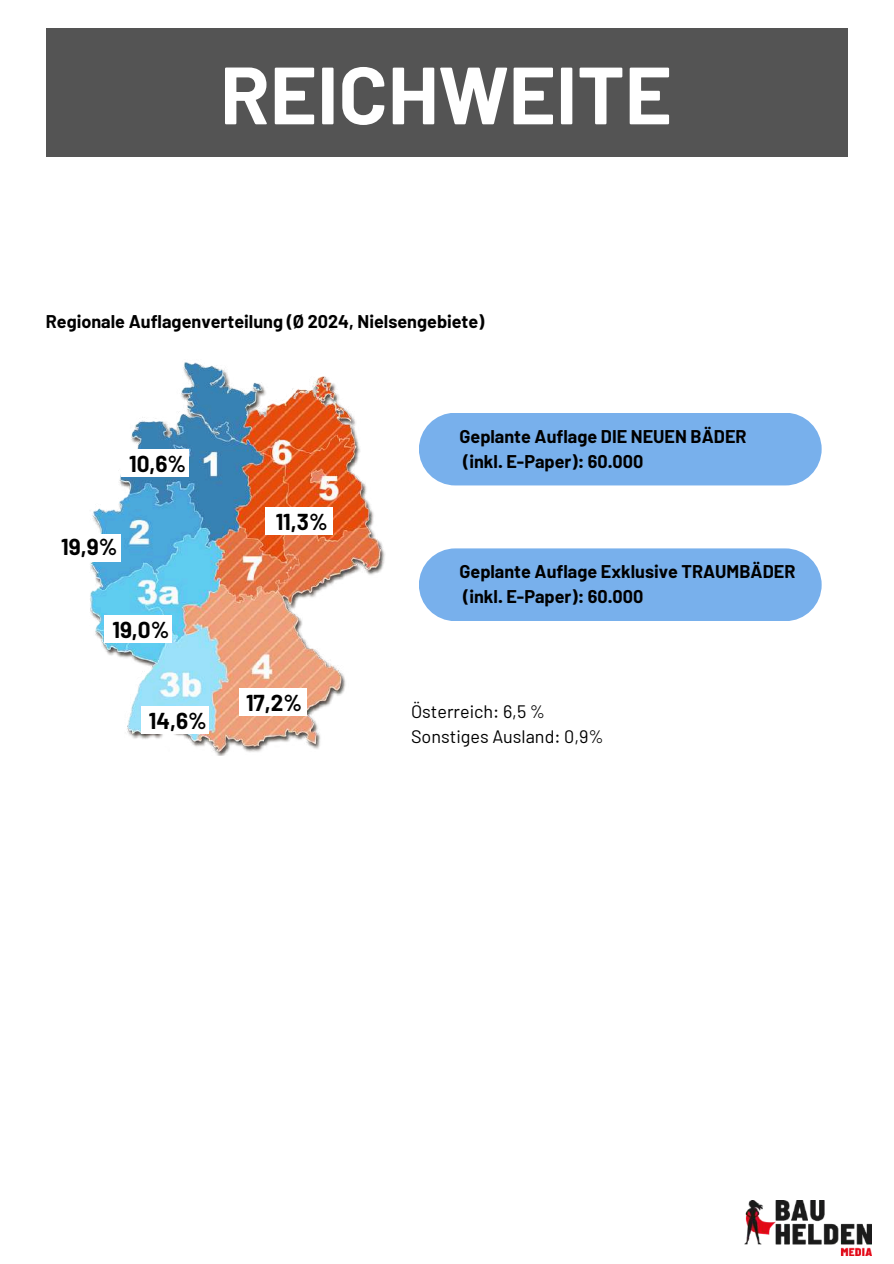
<style>
.page{position:relative;width:894px;height:1264px;background:#fff}
.page>*{position:absolute;margin:0;border:0;box-sizing:border-box;transform-origin:0 0}
.t1{font:700 81px "Barlow";color:#fff}
.t2{font:700 22.5px "Barlow";color:#000}
.t3{font:700 18px/24.8px "Barlow";color:#000}
.t4{font:18px/24.8px "Barlow";color:#000}
</style>
<div class="page">
<div style="left:46px;top:28px;width:801px;height:129px;background:#545454"></div>
<div style="left:419px;top:412px;width:402px;height:73px;background:#78b0ec;border-radius:36px"></div>
<img style="left:90px;top:362px;width:295px;height:393px">
<div style="left:121px;top:449px;width:67px;height:27px;background:#fff"></div>
<div style="left:53px;top:534px;width:68px;height:27px;background:#fff"></div>
<div style="left:265px;top:507px;width:67px;height:27px;background:#fff"></div>
<div style="left:239px;top:688px;width:67px;height:27px;background:#fff"></div>
<div style="left:104px;top:615px;width:68px;height:27px;background:#fff"></div>
<div style="left:141px;top:706px;width:67px;height:28px;background:#fff"></div>
<div style="left:419px;top:548px;width:402px;height:73px;background:#78b0ec;border-radius:36px"></div>
<img style="left:744px;top:1200px;width:127px;height:55px">
<h1 class="t1" style="left:220px;top:43px;width:453px">REICHWEITE</h1>
<p class="t3" style="left:46px;top:309px;width:440px">Regionale Auflagenverteilung (Ø 2024, Nielsengebiete)</p>
<p class="t3" style="left:459px;top:424px;width:288px">Geplante Auflage DIE NEUEN BÄDER</p>
<p class="t2" style="left:129px;top:449px;width:59px">10,6%</p>
<p class="t3" style="left:463px;top:448px;width:182px">(inkl. E-Paper): 60.000</p>
<p class="t2" style="left:61px;top:532px;width:58px">19,9%</p>
<p class="t2" style="left:112px;top:615px;width:58px">19,0%</p>
<p class="t2" style="left:275px;top:507px;width:53px">11,3%</p>
<p class="t3" style="left:459px;top:558px;width:337px">Geplante Auflage Exklusive TRAUMBÄDER (inkl. E-Paper): 60.000</p>
<p class="t2" style="left:246px;top:688px;width:57px">17,2%</p>
<p class="t2" style="left:149px;top:707px;width:59px">14,6%</p>
<p class="t4" style="left:411px;top:698px;width:194px">Österreich: 6,5 %<br>Sonstiges Ausland: 0,9%</p>
</div>
